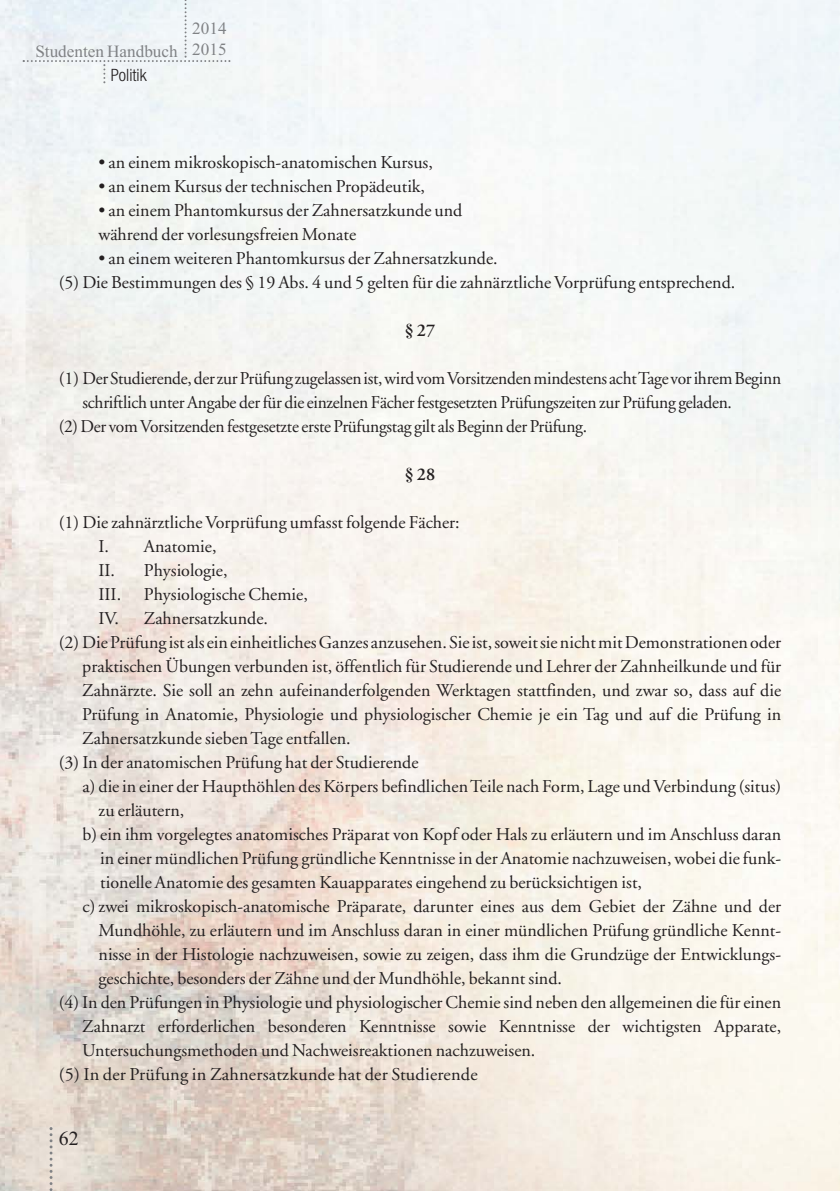
<style>
.page{position:relative;width:840px;height:1191px;background:#fff}
.page>*{position:absolute;margin:0;border:0;box-sizing:border-box;transform-origin:0 0}
.t1{font:20px "Times New Roman";color:#231f20}
.t2{font:18px/24px "Adobe Garamond";color:#231f20}
.t3{font:600 18px "Adobe Garamond";color:#231f20}
.t4{font:17.2px/20.6px "Times New Roman";color:#808285}
.t5{font:300 condensed 17px "Helvetica Neue";color:#231f20}
.s1{font-family:"Times";font-weight:700}
</style>
<div class="page">
<img style="left:0;top:0;width:839px;height:1191px">
<svg style="left:23px;top:0;width:207px;height:83px"></svg>
<svg style="left:49px;top:1127px;width:3px;height:64px"></svg>
<p class="t4" style="left:35px;top:41px;width:144px">Studenten Handbuch</p>
<p class="t5" style="left:111px;top:69px;width:37px">Politik</p>
<p class="t4" style="left:192px;top:18px;width:36px">2014<br>2015</p>
<p class="t2" style="left:98px;top:152px;width:336px">• an einem mikroskopisch-anatomischen Kursus,</p>
<p class="t2" style="left:98px;top:176px;width:328px">• an einem Kursus der technischen Propädeutik,</p>
<p class="t2" style="left:98px;top:200px;width:365px">• an einem Phantomkursus der Zahnersatzkunde und während der vorlesungsfreien Monate</p>
<p class="t2" style="left:59px;top:248px;width:677px;text-indent:40px">• an einem weiteren Phantomkursus der Zahnersatzkunde.<br>(5) Die Bestimmungen des § 19 Abs. 4 und 5 gelten für die zahnärztliche Vorprüfung entsprechend.</p>
<p class="t3" style="left:404px;top:323px;width:32px"><span class="s1">§</span>27</p>
<p class="t2" style="left:59px;top:368px;width:723px">(1) Der Studierende, der zur Prüfung zugelassen ist, wird vom Vorsitzenden mindestens acht Tage vor ihrem Beginn</p>
<p class="t2" style="left:82px;top:392px;width:650px">schriftlich unter Angabe der für die einzelnen Fächer festgesetzten Prüfungszeiten zur Prüfung geladen.</p>
<p class="t2" style="left:59px;top:416px;width:529px">(2) Der vom Vorsitzenden festgesetzte erste Prüfungstag gilt als Beginn der Prüfung.</p>
<p class="t3" style="left:404px;top:467px;width:32px"><span class="s1">§</span>28</p>
<p class="t2" style="left:98px;top:512px;width:362px;text-indent:-40px">(1) Die zahnärztliche Vorprüfung umfasst folgende Fächer:<br>I. Anatomie,<br>II. Physiologie,<br>III.</p>
<p class="t2" style="left:144px;top:584px;width:165px">Physiologische Chemie,</p>
<p class="t2" style="left:98px;top:608px;width:171px">IV. Zahnersatzkunde.</p>
<p class="t2" style="left:59px;top:632px;width:723px">(2) Die Prüfung ist als ein einheitliches Ganzes anzusehen. Sie ist, soweit sie nicht mit Demonstrationen oder</p>
<p class="t2" style="left:82px;top:656px;width:700px">praktischen Übungen verbunden ist, öffentlich für Studierende und Lehrer der Zahnheilkunde und für</p>
<p class="t2" style="left:82px;top:680px;width:700px">Zahnärzte. Sie soll an zehn aufeinanderfolgenden Werktagen stattfinden, und zwar so, dass auf die</p>
<p class="t2" style="left:82px;top:704px;width:700px">Prüfung in Anatomie, Physiologie und physiologischer Chemie je ein Tag und auf die Prüfung in</p>
<p class="t2" style="left:82px;top:728px;width:270px">Zahnersatzkunde sieben Tage entfallen.</p>
<p class="t2" style="left:59px;top:752px;width:361px">(3) In der anatomischen Prüfung hat der Studierende</p>
<p class="t2" style="left:83px;top:776px;width:699px">a) die in einer der Haupthöhlen des Körpers befindlichen Teile nach Form, Lage und Verbindung (situs)</p>
<p class="t2" style="left:98px;top:800px;width:87px">zu erläutern,</p>
<p class="t2" style="left:83px;top:824px;width:699px">b) ein ihm vorgelegtes anatomisches Präparat von Kopf oder Hals zu erläutern und im Anschluss daran</p>
<p class="t2" style="left:100px;top:848px;width:682px">in einer mündlichen Prüfung gründliche Kenntnisse in der Anatomie nachzuweisen, wobei die funk-</p>
<p class="t2" style="left:100px;top:872px;width:543px">tionelle Anatomie des gesamten Kauapparates eingehend zu berücksichtigen ist,</p>
<p class="t2" style="left:83px;top:896px;width:699px">c) zwei mikroskopisch-anatomische Präparate, darunter eines aus dem Gebiet der Zähne und der</p>
<p class="t2" style="left:98px;top:920px;width:683px">Mundhöhle, zu erläutern und im Anschluss daran in einer mündlichen Prüfung gründliche Kennt-</p>
<p class="t2" style="left:98px;top:944px;width:683px">nisse in der Histologie nachzuweisen, sowie zu zeigen, dass ihm die Grundzüge der Entwicklungs-</p>
<p class="t2" style="left:98px;top:968px;width:465px">geschichte, besonders der Zähne und der Mundhöhle, bekannt sind.</p>
<p class="t2" style="left:59px;top:992px;width:723px">(4) In den Prüfungen in Physiologie und physiologischer Chemie sind neben den allgemeinen die für einen</p>
<p class="t2" style="left:82px;top:1016px;width:700px">Zahnarzt erforderlichen besonderen Kenntnisse sowie Kenntnisse der wichtigsten Apparate,</p>
<p class="t2" style="left:82px;top:1040px;width:454px">Untersuchungsmethoden und Nachweisreaktionen nachzuweisen.</p>
<p class="t2" style="left:59px;top:1064px;width:420px">(5) In der Prüfung in Zahnersatzkunde hat der Studierende</p>
<p class="t1" style="left:59px;top:1126px;width:21px">62</p>
</div>
